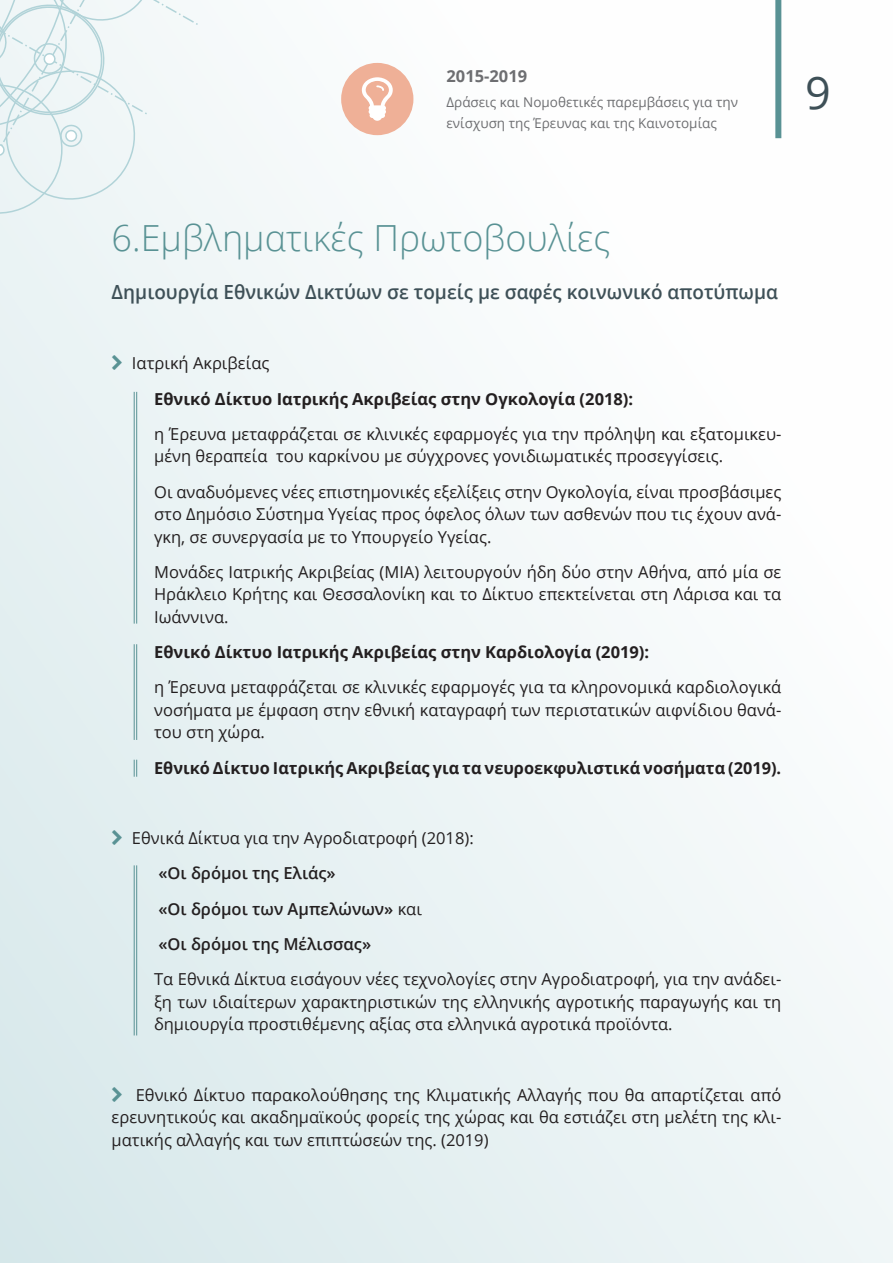
<style>
.page{position:relative;width:893px;height:1263px;background:#fff}
.page>*{position:absolute;margin:0;border:0;box-sizing:border-box;transform-origin:0 0}
.t1{font:45px "Open Sans";color:#3e5057}
.t2{font:300 36px "Open Sans";color:#599294}
.t3{font:600 19.5px "Open Sans";color:#3e5057}
.t4{font:16.5px/22.5px "Open Sans";color:#231f20;text-align:justify}
.t5{font:700 16.5px "Open Sans";color:#231f20}
.t6{font:600 16.5px/35.2px "Open Sans";color:#231f20}
.t7{font:700 16.5px "Open Sans";color:#6d6e71}
.t8{font:13.5px/21px "Open Sans";color:#6d6e71}
.s1{font-weight:400}
</style>
<div class="page">
<div style="left:0;top:0;width:893px;height:1263px;background:linear-gradient(to right,#e1edef,#fcfdfd)"></div>
<hr style="left:136px;top:392px;width:1px;height:232px;background:#599294">
<hr style="left:134px;top:392px;width:1px;height:232px;background:#599294">
<hr style="left:136px;top:644px;width:1px;height:96px;background:#599294">
<hr style="left:134px;top:644px;width:1px;height:96px;background:#599294">
<svg style="left:134px;top:760px;width:3px;height:17px"></svg>
<hr style="left:136px;top:865px;width:1px;height:170px;background:#599294">
<hr style="left:134px;top:865px;width:1px;height:170px;background:#599294">
<svg style="left:0;top:0;width:200px;height:224px"></svg>
<div style="left:775px;top:0;width:6px;height:138px;background:#599294"></div>
<div style="left:341px;top:63px;width:72px;height:72px;background:#efb097;border-radius:50%"></div>
<svg style="left:362px;top:77px;width:31px;height:44px"></svg>
<svg style="left:112px;top:355px;width:10px;height:15px"></svg>
<svg style="left:112px;top:830px;width:10px;height:15px"></svg>
<svg style="left:112px;top:1087px;width:10px;height:15px"></svg>
<p class="t7" style="left:446px;top:64px;width:82px">2015-2019</p>
<p class="t8" style="left:446px;top:91px;width:293px">Δράσεις και Νομοθετικές παρεμβάσεις για την ενίσχυση της Έρευνας και της Καινοτομίας</p>
<h1 class="t1" style="left:805px;top:61px;width:27px">9</h1>
<h2 class="t2" style="left:112px;top:213px;width:500px">6.Εμβληματικές Πρωτοβουλίες</h2>
<p class="t3" style="left:112px;top:278px;width:668px">Δημιουργία Εθνικών Δικτύων σε τομείς με σαφές κοινωνικό αποτύπωμα</p>
<p class="t4" style="left:132px;top:352px;width:139px">Ιατρική Ακριβείας</p>
<p class="t5" style="left:154px;top:387px;width:481px">Εθνικό Δίκτυο Ιατρικής Ακριβείας στην Ογκολογία (2018):</p>
<p class="t4" style="left:154px;top:422px;width:629px">η Έρευνα μεταφράζεται σε κλινικές εφαρμογές για την πρόληψη και εξατομικευ&shy;μένη θεραπεία του καρκίνου με σύγχρονες γονιδιωματικές προσεγγίσεις.</p>
<p class="t4" style="left:154px;top:480px;width:629px">Οι αναδυόμενες νέες επιστημονικές εξελίξεις στην Ογκολογία, είναι προσβάσιμες στο Δημόσιο Σύστημα Υγείας προς όφελος όλων των ασθενών που τις έχουν ανά&shy;γκη, σε συνεργασία με το Υπουργείο Υγείας.</p>
<p class="t4" style="left:154px;top:560px;width:629px">Μονάδες Ιατρικής Ακριβείας (ΜΙΑ) λειτουργούν ήδη δύο στην Αθήνα, από μία σε Ηράκλειο Κρήτης και Θεσσαλονίκη και το Δίκτυο επεκτείνεται στη Λάρισα και τα Ιωάννινα.</p>
<p class="t5" style="left:154px;top:640px;width:497px">Εθνικό Δίκτυο Ιατρικής Ακριβείας στην Καρδιολογία (2019):</p>
<p class="t4" style="left:154px;top:676px;width:629px">η Έρευνα μεταφράζεται σε κλινικές εφαρμογές για τα κληρονομικά καρδιολογικά νοσήματα με έμφαση στην εθνική καταγραφή των περιστατικών αιφνίδιου θανά&shy;του στη χώρα.</p>
<p class="t5" style="left:154px;top:756px;width:629px">Εθνικό Δίκτυο Ιατρικής Ακριβείας για τα νευροεκφυλιστικά νοσήματα (2019).</p>
<p class="t4" style="left:132px;top:826px;width:343px">Εθνικά Δίκτυα για την Αγροδιατροφή (2018):</p>
<p class="t6" style="left:158px;top:855px;width:265px">«Οι δρόμοι της Ελιάς»<br>«Οι δρόμοι των Αμπελώνων» <span class="s1">και </span>«Οι δρόμοι της Μέλισσας»</p>
<p class="t4" style="left:154px;top:967px;width:629px">Τα Εθνικά Δίκτυα εισάγουν νέες τεχνολογίες στην Αγροδιατροφή, για την ανάδει&shy;ξη των ιδιαίτερων χαρακτηριστικών της ελληνικής αγροτικής παραγωγής και τη δημιουργία προστιθέμενης αξίας στα ελληνικά αγροτικά προϊόντα.</p>
<p class="t4" style="left:112px;top:1083px;width:671px;text-indent:24px">Εθνικό Δίκτυο παρακολούθησης της Κλιματικής Αλλαγής που θα απαρτίζεται από ερευνητικούς και ακαδημαϊκούς φορείς της χώρας και θα εστιάζει στη μελέτη της κλι&shy;ματικής αλλαγής και των επιπτώσεών της. (2019)</p>
</div>
